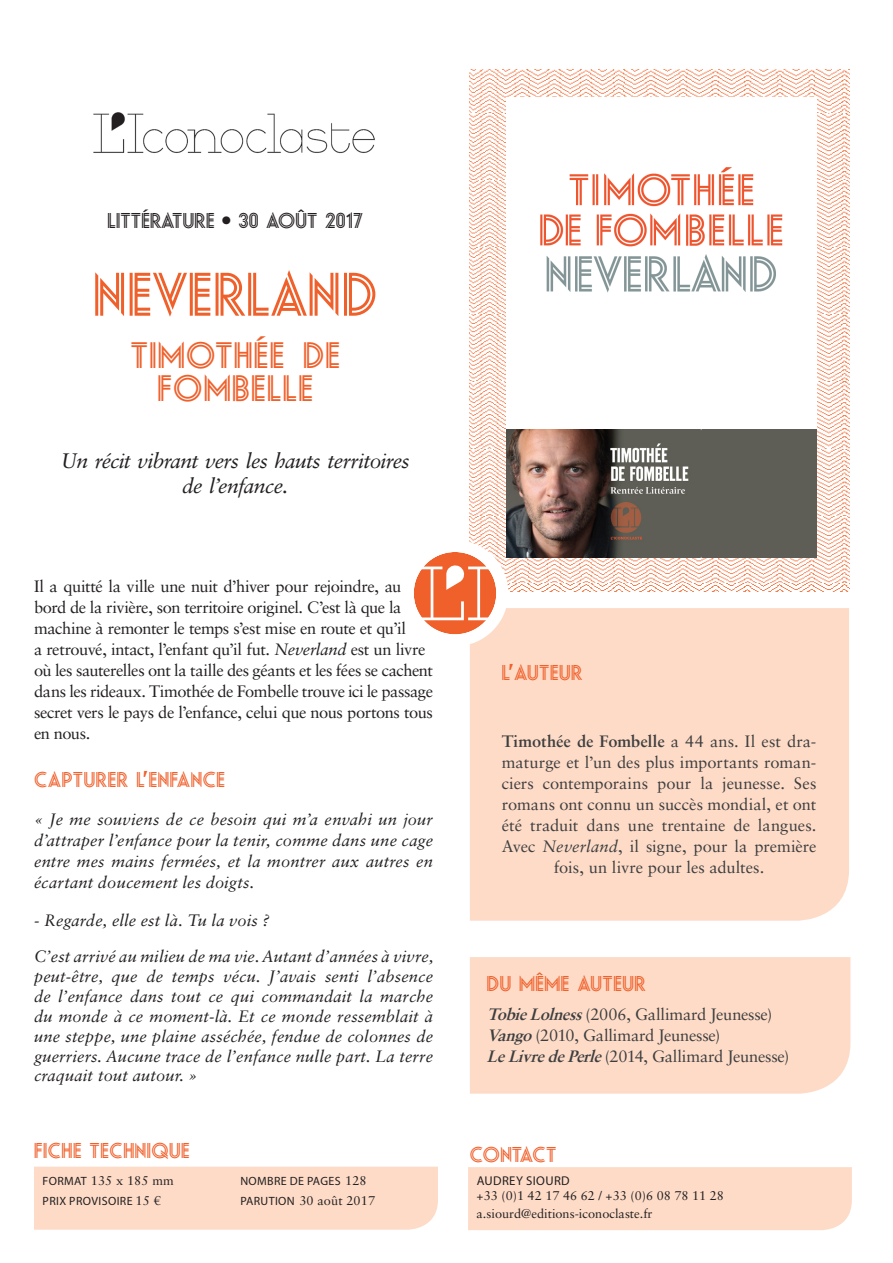
<style>
.page{position:relative;width:893px;height:1263px;background:#fff}
.page>*{position:absolute;margin:0;border:0;box-sizing:border-box;transform-origin:0 0}
.Titre_ouvrage{font:60px "Relampago NF";letter-spacing:-.01em;color:#f0602b}
.Nom_auteur{font:36px/33px "Relampago NF";letter-spacing:.035em;color:#f0602b;text-align:center}
.Nom_auteur-2{font:italic 21px/25.2px "Sabon LT Std";letter-spacing:-.03em;color:#231f20;text-align:center}
.Inter{font:21px "Relampago NF";letter-spacing:.025em;color:#f0602b}
.Inter-2{font:21px "Relampago NF";letter-spacing:.01em;color:#231f20}
.Citation{font:21px "Relampago NF";letter-spacing:.025em;color:#f0602b}
.Inter-3{font:21px "Relampago NF";letter-spacing:-.01em;color:#f0602b}
.Citation-2{font:italic 16.5px/19.8px "Sabon LT Std";letter-spacing:.01em;color:#231f20;text-align:justify}
.Citation-3{font:16.5px/21px "Sabon LT Std";letter-spacing:-.025em;color:#231f20}
.texte_courant{font:16.5px/21px "Sabon LT Std";letter-spacing:-.005em;color:#3e3e3f;text-align:center}
.t1{font:12.75px/15px "Sabon LT Std";color:#231f20}
.t2{font:12px "Myriad Pro";letter-spacing:.03em;color:#231f20}
.s1{font-style:italic}
.s2{font-weight:700}
.s3{font-weight:700;font-style:italic}
.s4{font-family:"Myriad Pro";font-size:12px}
.s5{font-family:"Sabon LT Std";font-size:12.75px}
.s6{font-family:"Myriad Pro"}
</style>
<div class="page">
<img style="left:470px;top:69px;width:379px;height:522px">
<img style="left:93px;top:112px;width:282px;height:42px">
<div style="left:470px;top:608px;width:379px;height:313px;background:#fddbc7"></div>
<svg style="left:415px;top:552px;width:81px;height:82px"></svg>
<div style="left:402px;top:540px;width:106px;height:106px;border:12px solid #fff;border-radius:50%"></div>
<div style="left:470px;top:957px;width:380px;height:137px;background:#fddbc7"></div>
<div style="left:468px;top:1167px;width:384px;height:63px;background:#fddbc7"></div>
<div style="left:34px;top:1167px;width:404px;height:63px;background:#fddbc7"></div>
<img style="left:507px;top:98px;width:309px;height:332px">
<img style="left:506px;top:430px;width:310px;height:127px">
<p class="Inter-2" style="left:107px;top:208px;width:257px">LITTÉRATURE • 30 AOÛT 2017</p>
<p class="Titre_ouvrage" style="left:93px;top:259px;width:285px">NEVERLAND</p>
<p class="Nom_auteur" style="left:131px;top:339px;width:211px">TIMOTHÉE DE<br>FOMBELLE</p>
<p class="Nom_auteur-2" style="left:61px;top:448px;width:350px">Un récit vibrant vers les hauts territoires de l’enfance.</p>
<p class="Citation-3" style="left:34px;top:575px;width:401px">Il a quitté la ville une nuit d’hiver pour rejoindre, au bord de la rivière, son territoire originel. C’est là que la machine à remonter le temps s’est mise en route et qu’il<br>a retrouvé, intact, l’enfant qu’il fut. <span class="s1">Neverland</span> est un livre où les sauterelles ont la taille des géants et les fées se cachent dans les rideaux. Timothée de Fombelle trouve ici le passage secret vers le pays de l’enfance, celui que nous portons tous en nous.</p>
<p class="Inter" style="left:34px;top:767px;width:193px">CAPTURER L’ENFANCE</p>
<p class="Citation-2" style="left:34px;top:808px;width:400px;line-height:21px">« Je me souviens de ce besoin qui m’a envahi un jour d’attraper l’enfance pour la tenir, comme dans une cage entre mes mains fermées, et la montrer aux autres en écartant doucement les doigts.</p>
<p class="Citation-2" style="left:34px;top:910px;width:237px">- Regarde, elle est là. Tu la vois ?</p>
<p class="Citation-2" style="left:34px;top:947px;width:401px">C’est arrivé au milieu de ma vie. Autant d’années à vivre, peut-être, que de temps vécu. J’avais senti l’absence de l’enfance dans tout ce qui commandait la marche du monde à ce moment-là. Et ce monde ressemblait à une steppe, une plaine asséchée, fendue de colonnes de guerriers. Aucune trace de l’enfance nulle part. La terre craquait tout autour. »</p>
<p class="Citation" style="left:502px;top:660px;width:82px">L’AUTEUR</p>
<p class="texte_courant" style="left:502px;top:731px;width:316px"><span class="s2">Timothée de Fombelle</span> a 44 ans. Il est dra&shy;maturge et l’un des plus importants roman&shy;ciers contemporains pour la jeunesse. Ses romans ont connu un succès mondial, et ont été traduit dans une trentaine de langues.<br>Avec <span class="s1">Neverland</span>, il signe, pour la première fois, un livre pour les adultes.</p>
<p class="Inter" style="left:487px;top:971px;width:161px">DU MÊME AUTEUR</p>
<p class="texte_courant" style="left:487px;top:1004px;width:287px"><span class="s3">TobieLolness</span>(2006, Gallimard Jeunesse)</p>
<p class="texte_courant" style="left:487px;top:1025px;width:235px"><span class="s3">Vango</span>(2010, Gallimard Jeunesse)</p>
<p class="texte_courant" style="left:487px;top:1046px;width:304px"><span class="s3">LeLivredePerle</span>(2014, Gallimard Jeunesse)</p>
<p class="Inter" style="left:34px;top:1139px;width:157px">FICHE TECHNIQUE</p>
<p class="Inter-3" style="left:470px;top:1142px;width:88px">CONTACT</p>
<p class="t1" style="left:43px;top:1173px;width:133px"><span class="s4">FORMAT</span> 135 x 185 mm</p>
<p class="t2" style="left:43px;top:1193px;width:120px">PRIX PROVISOIRE <span class="s5">15 €</span></p>
<p class="t2" style="left:240px;top:1174px;width:128px">NOMBRE DE PAGES <span class="s5">128</span></p>
<p class="t1" style="left:240px;top:1193px;width:136px"><span class="s4">PARUTION</span> 30 août 2017</p>
<p class="t1" style="left:477px;top:1173px;width:249px"><span class="s6">AUDREY SIOURD<br></span>+33 (0)1 42 17 46 62 / +33 (0)6 08 78 11 28</p>
<p class="t1" style="left:477px;top:1205px;width:177px">a.siourd@editions-iconoclaste.fr</p>
</div>
